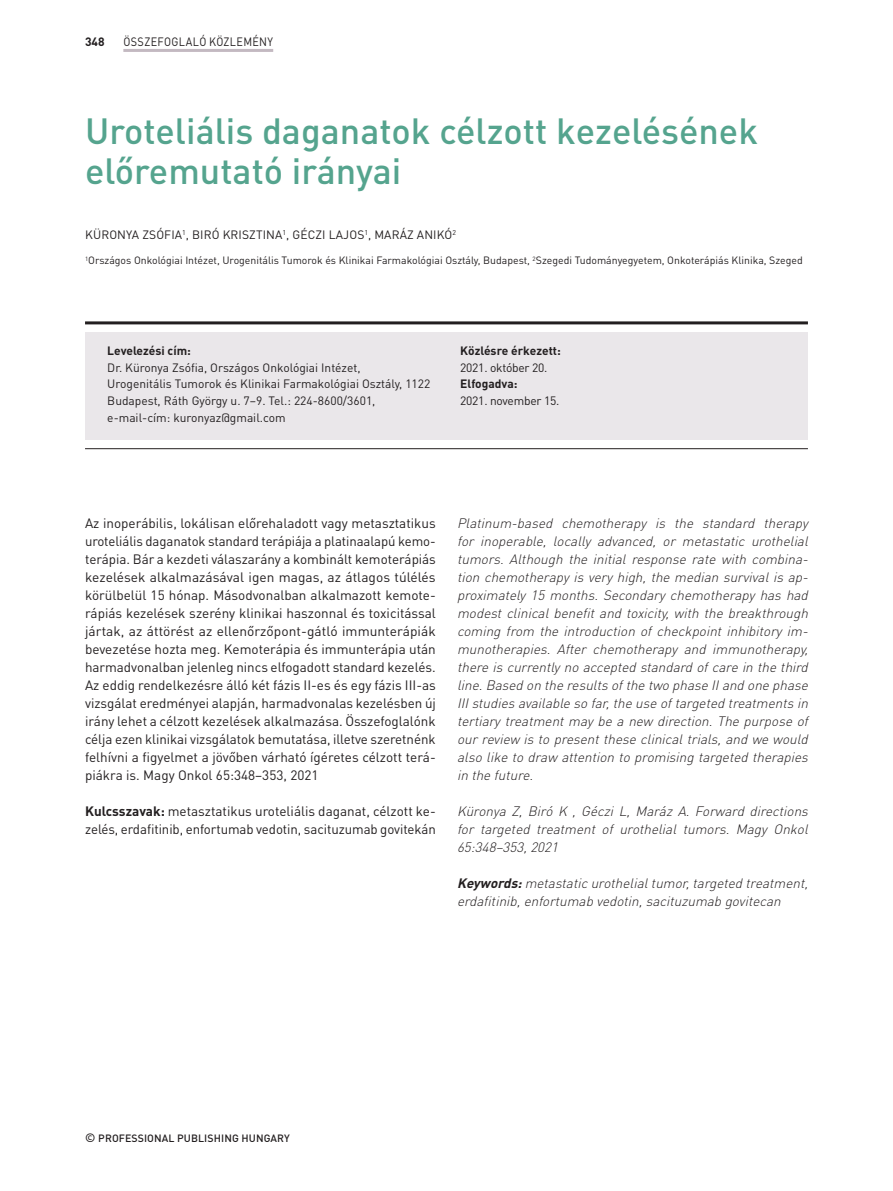
<style>
.page{position:relative;width:893px;height:1191px;background:#fff}
.page>*{position:absolute;margin:0;border:0;box-sizing:border-box;transform-origin:0 0}
.főcim{font:500 36px/40.5px "DIN Pro";color:#55a48e}
.angol_bevezető{font:italic 300 13.5px/18px "DIN Pro";color:#231f20;text-align:justify}
.kenyér{font:13.5px/18px "DIN Pro";color:#231f20;text-align:justify}
.levelezés{font:12px/16.5px "DIN Pro";color:#231f20}
.szerzők{font:12px "DIN Pro";letter-spacing:.01em;color:#231f20}
.t1{font:700 12px "DIN Pro";color:#231f20}
.levelezés-2{font:12px "DIN Pro";letter-spacing:-.02em;color:#231f20}
.levelezés-3{font:12px "DIN Pro";letter-spacing:.03em;color:#231f20;scale:.9 1}
.munkahely{font:10.5px "DIN Pro";color:#231f20}
.t2{font:500 10.5px "DIN Pro";letter-spacing:.01em;color:#231f20}
.s1{font-weight:700}
.s2{font-size:12px}
</style>
<div class="page">
<hr style="left:123px;top:49px;width:150px;height:3px;background:#c3b9c1">
<div style="left:85px;top:332px;width:723px;height:107px;background:#eae7ea"></div>
<hr style="left:85px;top:321px;width:723px;height:3px;background:#231f20">
<hr style="left:85px;top:448px;width:723px;height:1px;background:#231f20">
<p class="t1" style="left:85px;top:33px;width:21px">348</p>
<p class="levelezés-3" style="left:123px;top:34px;width:168px">ÖSSZEFOGLALÓ KÖZLEMÉNY</p>
<p class="főcim" style="left:85px;top:109px;width:674px">Uroteliális daganatok célzott kezelésének előremutató irányai</p>
<p class="szerzők" style="left:85px;top:226px;width:372px">KÜRONYA ZSÓFIA<sup>1</sup>, BIRÓ KRISZTINA<sup>1</sup>, GÉCZI LAJOS<sup>1</sup>, MARÁZ ANIKÓ<sup>2</sup></p>
<p class="munkahely" style="left:85px;top:253px;width:719px"><sup>1</sup>Országos Onkológiai Intézet, Urogenitális Tumorok és Klinikai Farmakológiai Osztály, Budapest, <sup>2</sup>Szegedi Tudományegyetem, Onkoterápiás Klinika, Szeged</p>
<p class="t1" style="left:107px;top:343px;width:85px">Levelezési cím:</p>
<p class="levelezés" style="left:107px;top:359px;width:325px">Dr. Küronya Zsófia, Országos Onkológiai Intézet,<br>Urogenitális Tumorok és Klinikai Farmakológiai Osztály, 1122<br>Budapest, Ráth György u. 7–9. Tel.: 224-8600/3601, e-mail-cím: kuronyaz@gmail.com</p>
<p class="t1" style="left:460px;top:343px;width:102px">Közlésre érkezett:</p>
<p class="levelezés-2" style="left:460px;top:359px;width:89px">2021. október 20.</p>
<p class="t1" style="left:460px;top:376px;width:59px">Elfogadva:</p>
<p class="levelezés-2" style="left:460px;top:392px;width:101px">2021. november 15.</p>
<p class="kenyér" style="left:85px;top:513px;width:352px">Az inoperábilis, lokálisan előrehaladott vagy metasztatikus uroteliális daganatok standard terápiája a platinaalapú kemo&shy;terápia. Bár a kezdeti válaszarány a kombinált kemoterápiás kezelések alkalmazásával igen magas, az átlagos túlélés körülbelül 15 hónap. Másodvonalban alkalmazott kemote&shy;rápiás kezelések szerény klinikai haszonnal és toxicitással jártak, az áttörést az ellenőrzőpont-gátló immunterápiák bevezetése hozta meg. Kemoterápia és immunterápia után harmadvonalban jelenleg nincs elfogadott standard kezelés.<br>Az eddig rendelkezésre álló két fázis II-es és egy fázis III-as vizsgálat eredményei alapján, harmadvonalas kezelésben új irány lehet a célzott kezelések alkalmazása. Összefoglalónk célja ezen klinikai vizsgálatok bemutatása, illetve szeretnénk felhívni a figyelmet a jövőben várható ígéretes célzott terá&shy;piákra is. Magy Onkol 65:348–353, 2021</p>
<p class="kenyér" style="left:85px;top:801px;width:352px"><span class="s1">Kulcsszavak:</span> metasztatikus uroteliális daganat, célzott ke&shy;zelés, erdafitinib, enfortumab vedotin, sacituzumab govitekán</p>
<p class="angol_bevezető" style="left:457px;top:513px;width:356px">Platinum-based chemotherapy is the standard therapy for inoperable, locally advanced, or metastatic urothelial tumors. Although the initial response rate with combina&shy;tion chemotherapy is very high, the median survival is ap&shy;proximately 15 months. Secondary chemotherapy has had modest clinical benefit and toxicity, with the breakthrough coming from the introduction of checkpoint inhibitory im&shy;munotherapies. After chemotherapy and immunotherapy, there iscurrentlyno accepted standard ofcare in the third line.Based on the resultsofthe two phase IIand one phase IIIstudiesavailable so far,the use oftargeted treatmentsin tertiary treatment may be a new direction. The purpose of ourreview isto presentthese clinicaltrials,and we would also like to draw attention to promising targeted therapies in the future.</p>
<p class="angol_bevezető" style="left:457px;top:801px;width:356px">Küronya Z, Biró K , Géczi L, Maráz A. Forward directions for targeted treatment of urothelial tumors. Magy Onkol 65:348–353,2021</p>
<p class="angol_bevezető" style="left:457px;top:873px;width:356px"><span class="s1">Keywords:</span>metastaticurothelialtumor,targeted treatment, erdafitinib,enfortumab vedotin,sacituzumab govitecan</p>
<p class="t2" style="left:85px;top:1130px;width:206px"><span class="s2">©</span> PROFESSIONAL PUBLISHING HUNGARY</p>
</div>
